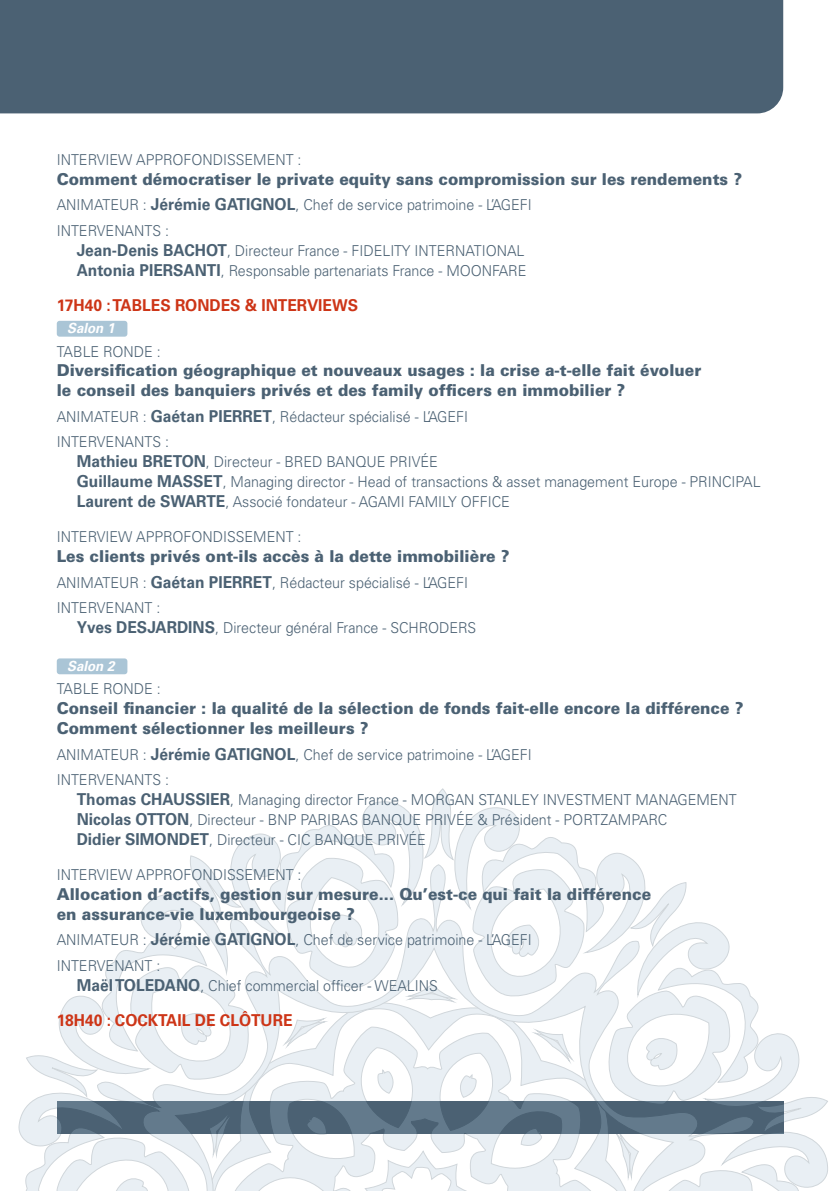
<style>
.page{position:relative;width:840px;height:1191px;background:#fff}
.page>*{position:absolute;margin:0;border:0;box-sizing:border-box;transform-origin:0 0}
.t1{font:900 16.4px/19.8px "Univers";color:#4b6173;scale:.95 1}
.t2{font:700 16.4px "Univers";color:#cd3517;scale:.95 1}
.t3{font:300 15px/25.6px "Univers";color:#4b6173;scale:.95 1}
.t4{font:italic 700 14px "Univers";color:#fff;scale:.95 1}
.s1{font-weight:700;font-size:16.4px}
</style>
<div class="page">
<svg style="left:18px;top:788px;width:810px;height:403px"></svg>
<svg style="left:56px;top:857px;width:727px;height:334px"></svg>
<div style="left:0;top:0;width:782px;height:113px;background:#4b6173"></div>
<div style="left:57px;top:321px;width:70px;height:16px;background:#aac5d6;border-radius:3px"></div>
<div style="left:57px;top:658px;width:70px;height:16px;background:#aac5d6;border-radius:3px"></div>
<p class="t3" style="left:57px;top:147px;width:259px">INTERVIEW APPROFONDISSEMENT :</p>
<p class="t1" style="left:57px;top:169px;width:722px">Comment démocratiser le private equity sans compromission sur les rendements ?</p>
<p class="t3" style="left:57px;top:192px;width:501px">ANIMATEUR : <span class="s1">Jérémie GATIGNOL</span>, Chef de service patrimoine - L’AGEFI<br>INTERVENANTS :</p>
<p class="t3" style="left:77px;top:241px;width:474px;line-height:19.8px"><span class="s1">Jean-Denis BACHOT</span>, Directeur France - FIDELITY INTERNATIONAL<br><span class="s1">Antonia PIERSANTI</span>, Responsable partenariats France - MOONFARE</p>
<p class="t2" style="left:57px;top:296px;width:318px">17H40 : TABLES RONDES &amp; INTERVIEWS</p>
<p class="t4" style="left:67px;top:320px;width:51px">Salon 1</p>
<p class="t3" style="left:57px;top:338px;width:111px">TABLE RONDE :</p>
<p class="t1" style="left:57px;top:360px;width:679px">Diversification géographique et nouveaux usages : la crise a-t-elle fait évoluer le conseil des banquiers privés et des family officers en immobilier ?</p>
<p class="t3" style="left:57px;top:404px;width:434px">ANIMATEUR : <span class="s1">Gaétan PIERRET</span>, Rédacteur spécialisé - L’AGEFI<br>INTERVENANTS :</p>
<p class="t3" style="left:77px;top:452px;width:721px;line-height:19.8px"><span class="s1">Mathieu BRETON</span>, Directeur - BRED BANQUE PRIVÉE<br><span class="s1">Guillaume MASSET</span>, Managing director - Head of transactions &amp; asset management Europe - PRINCIPAL<br><span class="s1">Laurent de SWARTE</span>, Associé fondateur - AGAMI FAMILY OFFICE</p>
<p class="t3" style="left:57px;top:524px;width:259px">INTERVIEW APPROFONDISSEMENT :</p>
<p class="t1" style="left:57px;top:546px;width:478px">Les clients privés ont-ils accès à la dette immobilière ?</p>
<p class="t3" style="left:57px;top:570px;width:434px">ANIMATEUR : <span class="s1">Gaétan PIERRET</span>, Rédacteur spécialisé - L’AGEFI<br>INTERVENANT :</p>
<p class="t3" style="left:77px;top:615px;width:422px"><span class="s1">Yves DESJARDINS</span>, Directeur général France - SCHRODERS</p>
<p class="t4" style="left:67px;top:658px;width:51px">Salon 2</p>
<p class="t3" style="left:57px;top:676px;width:111px">TABLE RONDE :</p>
<p class="t1" style="left:57px;top:698px;width:724px">Conseil financier : la qualité de la sélection de fonds fait-elle encore la différence ?<br>Comment sélectionner les meilleurs ?</p>
<p class="t3" style="left:57px;top:741px;width:501px">ANIMATEUR : <span class="s1">Jérémie GATIGNOL</span>, Chef de service patrimoine - L’AGEFI<br>INTERVENANTS :</p>
<p class="t3" style="left:77px;top:790px;width:696px;line-height:19.8px"><span class="s1">Thomas CHAUSSIER</span>, Managing director France - MORGAN STANLEY INVESTMENT MANAGEMENT<br><span class="s1">Nicolas OTTON</span>, Directeur - BNP PARIBAS BANQUE PRIVÉE &amp; Président - PORTZAMPARC<br><span class="s1">Didier SIMONDET</span>, Directeur - CIC BANQUE PRIVÉE</p>
<p class="t3" style="left:57px;top:862px;width:259px">INTERVIEW APPROFONDISSEMENT :</p>
<p class="t1" style="left:57px;top:884px;width:627px">Allocation d’actifs, gestion sur mesure... Qu’est-ce qui fait la différence en assurance-vie luxembourgeoise ?</p>
<p class="t3" style="left:57px;top:927px;width:501px">ANIMATEUR : <span class="s1">Jérémie GATIGNOL</span>, Chef de service patrimoine - L’AGEFI<br>INTERVENANT :</p>
<p class="t3" style="left:77px;top:972px;width:381px"><span class="s1">Maël TOLEDANO</span>, Chief commercial officer - WEALINS</p>
<p class="t2" style="left:57px;top:1010px;width:250px">18H40 : COCKTAIL DE CLÔTURE</p>
</div>
